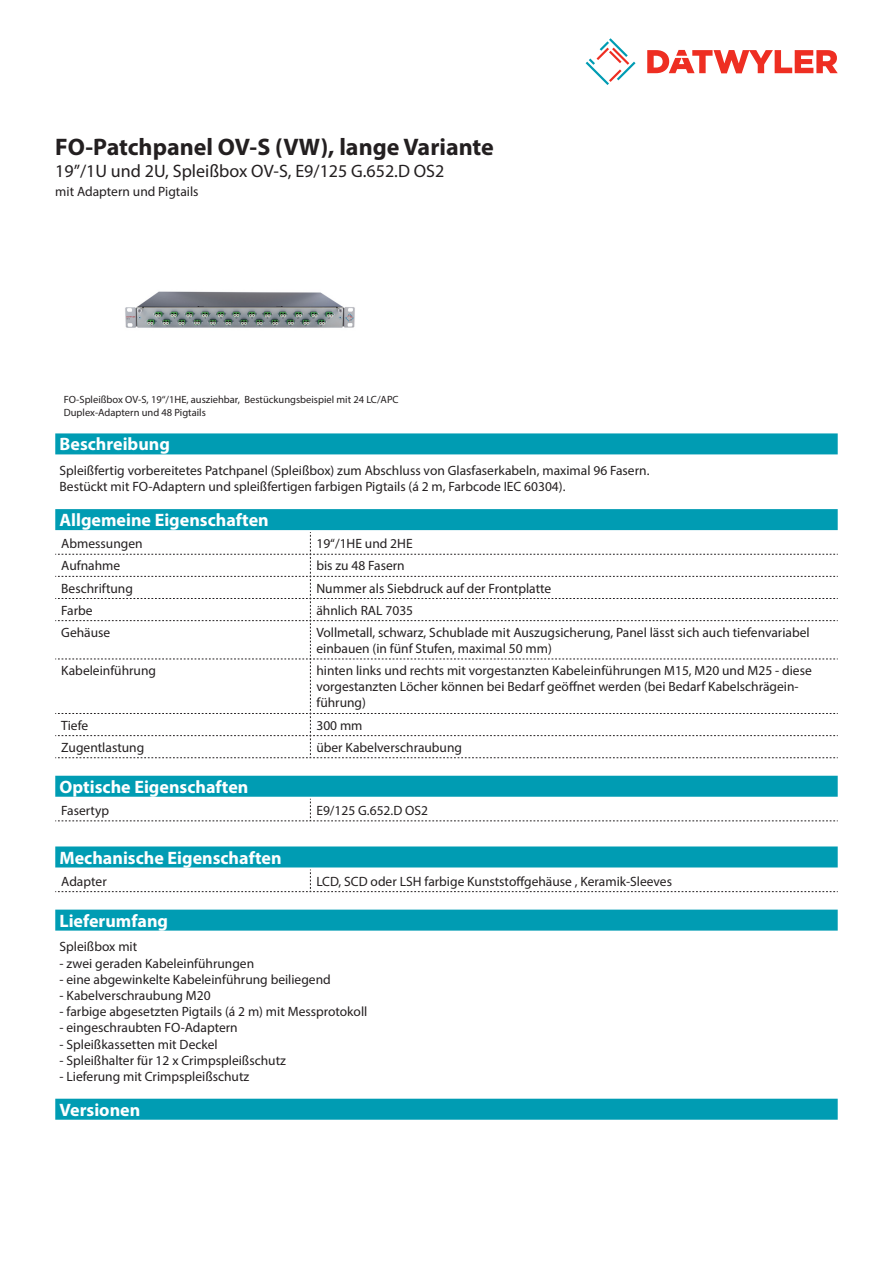
<style>
.page{position:relative;width:893px;height:1263px;background:#fff}
.page>*{position:absolute;margin:0;border:0;box-sizing:border-box;transform-origin:0 0}
.Product_Head{font:700 24px "Myriad Pro";color:#231f20}
.Standard_Head_Proper{font:700 18px "Myriad Pro";color:#fff}
.SubHead{font:18px "Myriad Pro";color:#231f20}
.myriad_light_propert{font:13.5px/16.2px "Myriad Pro";color:#231f20}
.Standard_text{font:13.5px/16.2px "Myriad Pro";color:#231f20}
.imagetext{font:10.5px/12.6px "Myriad Pro";color:#231f20}
</style>
<div class="page">
<svg style="left:586px;top:38px;width:49px;height:47px"></svg>
<svg style="left:647px;top:50px;width:191px;height:23px"></svg>
<div style="left:55px;top:846px;width:783px;height:21px;background:#009cb3"></div>
<svg style="left:55px;top:869px;width:783px;height:23px"></svg>
<img style="left:125px;top:291px;width:230px;height:37px">
<div style="left:55px;top:1099px;width:783px;height:21px;background:#009cb3"></div>
<div style="left:55px;top:433px;width:783px;height:21px;background:#009cb3"></div>
<div style="left:55px;top:910px;width:783px;height:21px;background:#009cb3"></div>
<div style="left:55px;top:509px;width:783px;height:21px;background:#009cb3"></div>
<svg style="left:55px;top:532px;width:783px;height:226px"></svg>
<div style="left:55px;top:776px;width:783px;height:21px;background:#009cb3"></div>
<svg style="left:55px;top:799px;width:783px;height:23px"></svg>
<p class="Product_Head" style="left:55px;top:131px;width:440px">FO-Patchpanel OV-S (VW), lange Variante</p>
<p class="SubHead" style="left:55px;top:160px;width:391px">19”/1U und 2U, Spleißbox OV-S, E9/125 G.652.D OS2</p>
<p class="Standard_text" style="left:55px;top:183px;width:145px">mit Adaptern und Pigtails</p>
<p class="imagetext" style="left:64px;top:393px;width:336px">FO-Spleißbox OV-S, 19‘‘/1HE, ausziehbar, Bestückungsbeispiel mit 24 LC/APC<br>Duplex-Adaptern und 48 Pigtails</p>
<p class="Standard_Head_Proper" style="left:60px;top:433px;width:112px">Beschreibung</p>
<p class="Standard_text" style="left:60px;top:462px;width:591px">Spleißfertig vorbereitetes Patchpanel (Spleißbox) zum Abschluss von Glasfaserkabeln, maximal 96 Fasern.<br>Bestückt mit FO-Adaptern und spleißfertigen farbigen Pigtails (á 2 m, Farbcode IEC 60304).</p>
<p class="Standard_Head_Proper" style="left:60px;top:508px;width:211px">Allgemeine Eigenschaften</p>
<p class="myriad_light_propert" style="left:61px;top:535px;width:83px">Abmessungen</p>
<p class="myriad_light_propert" style="left:316px;top:535px;width:98px">19“/1HE und 2HE</p>
<p class="myriad_light_propert" style="left:61px;top:557px;width:60px">Aufnahme</p>
<p class="myriad_light_propert" style="left:316px;top:557px;width:90px">bis zu 48 Fasern</p>
<p class="myriad_light_propert" style="left:61px;top:580px;width:73px">Beschriftung</p>
<p class="myriad_light_propert" style="left:316px;top:580px;width:236px">Nummer als Siebdruck auf der Frontplatte</p>
<p class="myriad_light_propert" style="left:61px;top:602px;width:33px">Farbe</p>
<p class="myriad_light_propert" style="left:316px;top:602px;width:98px">ähnlich RAL 7035</p>
<p class="myriad_light_propert" style="left:61px;top:624px;width:51px">Gehäuse</p>
<p class="myriad_light_propert" style="left:316px;top:624px;width:495px">Vollmetall, schwarz, Schublade mit Auszugsicherung, Panel lässt sich auch tiefenvariabel einbauen (in fünf Stufen, maximal 50 mm)</p>
<p class="myriad_light_propert" style="left:61px;top:662px;width:96px">Kabeleinführung</p>
<p class="myriad_light_propert" style="left:316px;top:662px;width:497px">hinten links und rechts mit vorgestanzten Kabeleinführungen M15, M20 und M25 - diese vorgestanzten Löcher können bei Bedarf geöffnet werden (bei Bedarf Kabelschrägein&shy;führung)</p>
<p class="myriad_light_propert" style="left:61px;top:717px;width:28px">Tiefe</p>
<p class="myriad_light_propert" style="left:316px;top:717px;width:48px">300 mm</p>
<p class="myriad_light_propert" style="left:61px;top:739px;width:85px">Zugentlastung</p>
<p class="myriad_light_propert" style="left:316px;top:739px;width:147px">über Kabelverschraubung</p>
<p class="Standard_Head_Proper" style="left:60px;top:775px;width:190px">Optische Eigenschaften</p>
<p class="myriad_light_propert" style="left:61px;top:802px;width:49px">Fasertyp</p>
<p class="myriad_light_propert" style="left:316px;top:802px;width:113px">E9/125 G.652.D OS2</p>
<p class="Standard_Head_Proper" style="left:60px;top:846px;width:224px">Mechanische Eigenschaften</p>
<p class="myriad_light_propert" style="left:61px;top:873px;width:47px">Adapter</p>
<p class="myriad_light_propert" style="left:316px;top:873px;width:357px">LCD, SCD oder LSH farbige Kunststoffgehäuse , Keramik-Sleeves</p>
<p class="Standard_Head_Proper" style="left:60px;top:909px;width:110px">Lieferumfang</p>
<p class="Standard_text" style="left:60px;top:938px;width:79px">Spleißbox mit</p>
<p class="Standard_text" style="left:60px;top:955px;width:196px">- zwei geraden Kabeleinführungen</p>
<p class="Standard_text" style="left:60px;top:971px;width:273px">- eine abgewinkelte Kabeleinführung beiliegend</p>
<p class="Standard_text" style="left:60px;top:987px;width:153px">- Kabelverschraubung M20</p>
<p class="Standard_text" style="left:60px;top:1003px;width:309px">- farbige abgesetzten Pigtails (á 2 m) mit Messprotokoll</p>
<p class="Standard_text" style="left:60px;top:1019px;width:180px">- eingeschraubten FO-Adaptern</p>
<p class="Standard_text" style="left:60px;top:1036px;width:160px">- Spleißkassetten mit Deckel</p>
<p class="Standard_text" style="left:60px;top:1052px;width:228px">- Spleißhalter für 12 x Crimpspleißschutz</p>
<p class="Standard_text" style="left:60px;top:1068px;width:191px">- Lieferung mit Crimpspleißschutz</p>
<p class="Standard_Head_Proper" style="left:60px;top:1098px;width:82px">Versionen</p>
</div>
